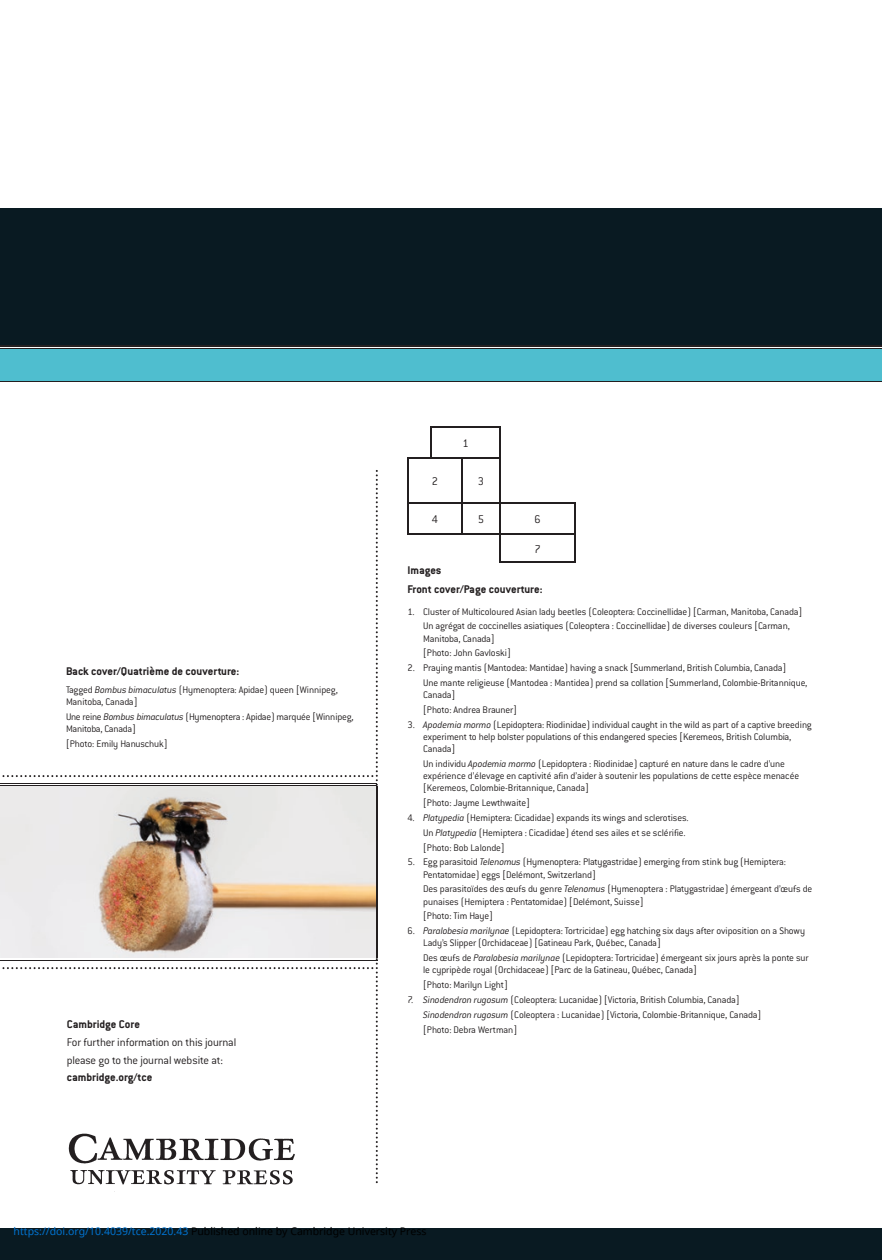
<style>
.page{position:relative;width:882px;height:1260px;background:#fff}
.page>*{position:absolute;margin:0;border:0;box-sizing:border-box;transform-origin:0 0}
.t1{font:700 12.25px "Conduit ITC";color:#231f20}
.t2{font:300 12.25px/17.7px "Conduit ITC";color:#231f20}
.t3{font:300 10.5px/12.2px "Conduit ITC";letter-spacing:-.015em;color:#231f20}
.t4{font:10.5px "Noto Sans";color:#000}
.s1{font-style:italic}
.s2{color:#0172cf}
</style>
<div class="page">
<div style="left:0;top:349px;width:882px;height:33px;background:#4fbecf"></div>
<hr style="left:0;top:382px;width:882px;height:1px;background:#231f20">
<div style="left:0;top:1228px;width:882px;height:32px;background:#091a22"></div>
<div style="left:0;top:208px;width:882px;height:138px;background:#091a22"></div>
<svg style="left:0;top:346px;width:882px;height:1px"></svg>
<hr style="left:0;top:345px;width:882px;height:1px;background:#231f20">
<hr style="left:0;top:348px;width:882px;height:1px;background:#231f20">
<hr style="left:461px;top:457px;width:2px;height:78px;background:#231f20">
<hr style="left:408px;top:457px;width:1px;height:78px;background:#231f20">
<hr style="left:431px;top:426px;width:1px;height:32px;background:#231f20">
<hr style="left:575px;top:503px;width:1px;height:59px;background:#231f20">
<hr style="left:500px;top:426px;width:1px;height:136px;background:#231f20">
<hr style="left:408px;top:503px;width:168px;height:1px;background:#231f20">
<hr style="left:431px;top:426px;width:70px;height:1px;background:#231f20">
<hr style="left:408px;top:457px;width:54px;height:1px;background:#231f20">
<hr style="left:500px;top:561px;width:75px;height:1px;background:#231f20">
<hr style="left:408px;top:533px;width:168px;height:2px;background:#231f20">
<hr style="left:431px;top:457px;width:70px;height:1px;background:#231f20">
<svg style="left:2px;top:470px;width:376px;height:316px"></svg>
<svg style="left:2px;top:958px;width:376px;height:225px"></svg>
<hr style="left:0;top:783px;width:377px;height:1px;background:#231f20">
<hr style="left:0;top:785px;width:377px;height:2px;background:#231f20">
<hr style="left:0;top:960px;width:377px;height:1px;background:#231f20">
<hr style="left:0;top:956px;width:377px;height:2px;background:#231f20">
<img style="left:0;top:787px;width:376px;height:170px">
<hr style="left:376px;top:786px;width:1px;height:172px;background:#231f20">
<img style="left:58px;top:1122px;width:248px;height:70px">
<p class="t1" style="left:66px;top:664px;width:175px">Back cover/Quatrième de couverture:</p>
<p class="t3" style="left:66px;top:684px;width:274px">Tagged <span class="s1">Bombus bimaculatus</span> (Hymenoptera: Apidae) queen [Winnipeg,<br>Manitoba, Canada]</p>
<p class="t3" style="left:66px;top:711px;width:289px">Une reine <span class="s1">Bombus bimaculatus</span> (Hymenoptera : Apidae) marquée [Winnipeg,<br>Manitoba, Canada]</p>
<p class="t3" style="left:66px;top:738px;width:103px">[Photo: Emily Hanuschuk]</p>
<p class="t1" style="left:67px;top:1017px;width:75px">Cambridge Core</p>
<p class="t2" style="left:67px;top:1033px;width:171px">For further information on this journal please go to the journal website at:</p>
<p class="t1" style="left:67px;top:1070px;width:87px">cambridge.org/tce</p>
<p class="t2" style="left:432px;top:473px;width:8px">2</p>
<p class="t2" style="left:432px;top:511px;width:8px">4</p>
<p class="t1" style="left:407px;top:563px;width:36px">Images</p>
<p class="t2" style="left:462px;top:434px;width:8px">1</p>
<p class="t2" style="left:478px;top:473px;width:8px">3</p>
<p class="t2" style="left:478px;top:511px;width:8px">5</p>
<p class="t2" style="left:535px;top:511px;width:8px">6</p>
<p class="t2" style="left:535px;top:540px;width:8px">7</p>
<p class="t1" style="left:407px;top:582px;width:137px">Front cover/Page couverture:</p>
<p class="t3" style="left:407px;top:604px;width:396px;line-height:14.7px;text-align:center">1. Cluster of Multicoloured Asian lady beetles (Coleoptera: Coccinellidae) [Carman, Manitoba, Canada]<br>Un agrégat de coccinelles asiatiques (Coleoptera : Coccinellidae) de diverses couleurs [Carman,</p>
<p class="t3" style="left:423px;top:631px;width:89px;line-height:14.7px">Manitoba, Canada] [Photo: John Gavloski]</p>
<p class="t3" style="left:423px;top:660px;width:386px;line-height:14.7px;text-indent:-16px">2. Praying mantis (Mantodea: Mantidae) having a snack [Summerland, British Columbia, Canada]<br>Une mante religieuse (Mantodea : Mantidea) prend sa collation [Summerland, Colombie-Britannique,</p>
<p class="t3" style="left:423px;top:688px;width:95px;line-height:14.7px">Canada]<br>[Photo: Andrea Brauner]</p>
<p class="t3" style="left:423px;top:718px;width:390px;text-indent:-16px">3. <span class="s1">Apodemia mormo</span> (Lepidoptera: Riodinidae) individual caught in the wild as part of a captive breeding experiment to help bolster populations of this endangered species [Keremeos, British Columbia,<br>Canada]</p>
<p class="t3" style="left:423px;top:758px;width:378px">Un individu <span class="s1">Apodemia mormo</span> (Lepidoptera : Riodinidae) capturé en nature dans le cadre d’une expérience d’élevage en captivité afin d’aider à soutenir les populations de cette espèce menacée [Keremeos, Colombie-Britannique, Canada]</p>
<p class="t3" style="left:423px;top:797px;width:108px">[Photo: Jayme Lewthwaite]</p>
<p class="t3" style="left:423px;top:810px;width:267px;line-height:14.7px;text-indent:-16px">4. <span class="s1">Platypedia</span> (Hemiptera: Cicadidae) expands its wings and sclerotises.<br>Un <span class="s1">Platypedia</span> (Hemiptera : Cicadidae) étend ses ailes et se sclérifie. [Photo: Bob Lalonde]</p>
<p class="t3" style="left:423px;top:856px;width:364px;text-indent:-16px">5. Egg parasitoid <span class="s1">Telenomus</span> (Hymenoptera: Platygastridae) emerging from stink bug (Hemiptera:<br>Pentatomidae) eggs [Delémont, Switzerland]</p>
<p class="t3" style="left:423px;top:883px;width:391px">Des parasitoïdes des œufs du genre <span class="s1">Telenomus</span> (Hymenoptera : Platygastridae) émergeant d’œufs de punaises (Hemiptera : Pentatomidae) [Delémont, Suisse]</p>
<p class="t3" style="left:423px;top:910px;width:71px">[Photo: Tim Haye]</p>
<p class="t3" style="left:423px;top:925px;width:383px;text-indent:-16px">6. <span class="s1">Paralobesia marilynae</span> (Lepidoptera: Tortricidae) egg hatching six days after oviposition on a Showy<br>Lady’s Slipper (Orchidaceae) [Gatineau Park, Québec, Canada]</p>
<p class="t3" style="left:423px;top:952px;width:387px">Des œufs de <span class="s1">Paralobesia marilynae</span> (Lepidoptera: Tortricidae) émergeant six jours après la ponte sur le cypripède royal (Orchidaceae) [Parc de la Gatineau, Québec, Canada]</p>
<p class="t3" style="left:423px;top:979px;width:86px">[Photo: Marilyn Light]</p>
<p class="t3" style="left:423px;top:992px;width:340px;line-height:14.7px;text-indent:-16px">7. <span class="s1">Sinodendron rugosum</span> (Coleoptera: Lucanidae) [Victoria, British Columbia, Canada]<br><span class="s1">Sinodendron rugosum</span> (Coleoptera : Lucanidae) [Victoria, Colombie-Britannique, Canada] [Photo: Debra Wertman]</p>
<p class="t4" style="left:14px;top:1224px;width:414px"><span class="s2">https://doi.org/10.4039/tce.2020.43</span> Published online by Cambridge University Press</p>
</div>
